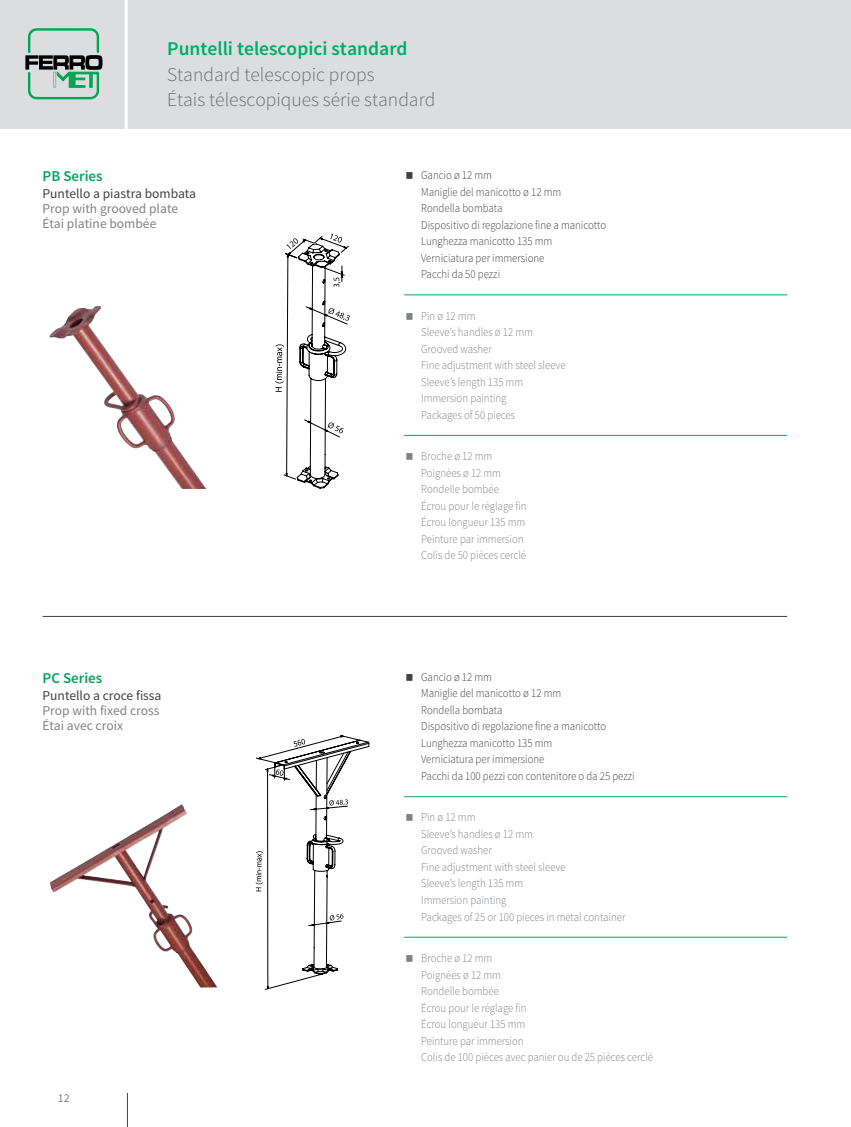
<style>
.page{position:relative;width:851px;height:1127px;background:#fff}
.page>*{position:absolute;margin:0;border:0;box-sizing:border-box;transform-origin:0 0}
.t1{font:300 19.5px/25.5px "Source Sans Pro";color:#6d6e71}
.t2{font:600 19.5px "Source Sans Pro";color:#00ac6a}
.t3{font:600 15px "Source Sans Pro";color:#00a65d}
.t4{font:13.5px/15px "Source Sans Pro";color:#808285}
.t5{font:13.5px "Source Sans Pro";color:#414042}
.t6{font:300 12px/16.5px "Source Sans Pro";color:#808285;scale:.9 1}
.t7{font:300 12px/16.5px "Source Sans Pro";color:#414042;scale:.9 1}
.t8{font:12px "Source Sans Pro";color:#808285}
</style>
<div class="page">
<div style="left:0;top:0;width:850px;height:128px;background:#dcddde"></div>
<hr style="left:127px;top:1093px;width:1px;height:34px;background:#414042">
<hr style="left:125px;top:0;width:3px;height:989px;background:#fff">
<svg style="left:25px;top:28px;width:77px;height:72px"></svg>
<img style="left:50px;top:804px;width:167px;height:184px">
<svg style="left:275px;top:234px;width:75px;height:255px"></svg>
<svg style="left:255px;top:735px;width:114px;height:255px"></svg>
<hr style="left:404px;top:295px;width:383px;height:1px;background:#00a65d">
<hr style="left:404px;top:435px;width:383px;height:1px;background:#00a65d">
<hr style="left:404px;top:796px;width:383px;height:1px;background:#00a65d">
<hr style="left:404px;top:937px;width:383px;height:1px;background:#00a65d">
<hr style="left:43px;top:616px;width:744px;height:1px;background:#414042">
<img style="left:49px;top:306px;width:157px;height:183px">
<h1 class="t2" style="left:167px;top:37px;width:242px">Puntelli telescopici standard</h1>
<h1 class="t1" style="left:167px;top:62px;width:270px">Standard telescopic props<br>Étais télescopiques série standard</h1>
<p class="t3" style="left:43px;top:167px;width:62px">PB Series</p>
<p class="t5" style="left:43px;top:186px;width:155px">Puntello a piastra bombata</p>
<p class="t4" style="left:43px;top:202px;width:137px">Prop with grooved plate<br>Étai platine bombée</p>
<p class="t3" style="left:43px;top:669px;width:61px">PC Series</p>
<p class="t5" style="left:43px;top:687px;width:120px">Puntello a croce fissa</p>
<p class="t4" style="left:43px;top:703px;width:118px">Prop with fixed cross<br>Étai avec croix</p>
<p class="t8" style="left:58px;top:1090px;width:13px">12</p>
<p class="t7" style="left:421px;top:167px;width:207px">Gancio ø 12 mm<br>Maniglie del manicotto ø 12 mm<br>Rondella bombata<br>Dispositivo di regolazione fine a manicotto<br>Lunghezza manicotto 135 mm<br>Verniciatura per immersione<br>Pacchi da 50 pezzi</p>
<p class="t6" style="left:421px;top:307px;width:162px">Pin ø 12 mm<br>Sleeve’s handles ø 12 mm<br>Grooved washer<br>Fine adjustment with steel sleeve<br>Sleeve’s length 135 mm<br>Immersion painting<br>Packages of 50 pieces</p>
<p class="t6" style="left:421px;top:448px;width:119px">Broche ø 12 mm<br>Poignées ø 12 mm<br>Rondelle bombée<br>Écrou pour le réglage fin<br>Écrou longueur 135 mm<br>Peinture par immersion<br>Colis de 50 pièces cerclé</p>
<p class="t7" style="left:421px;top:669px;width:239px">Gancio ø 12 mm<br>Maniglie del manicotto ø 12 mm<br>Rondella bombata<br>Dispositivo di regolazione fine a manicotto<br>Lunghezza manicotto 135 mm<br>Verniciatura per immersione<br>Pacchi da 100 pezzi con contenitore o da 25 pezzi</p>
<p class="t6" style="left:421px;top:809px;width:228px">Pin ø 12 mm<br>Sleeve’s handles ø 12 mm<br>Grooved washer<br>Fine adjustment with steel sleeve<br>Sleeve’s length 135 mm<br>Immersion painting<br>Packages of 25 or 100 pieces in metal container</p>
<p class="t6" style="left:421px;top:950px;width:259px">Broche ø 12 mm<br>Poignées ø 12 mm<br>Rondelle bombée<br>Écrou pour le réglage fin<br>Écrou longueur 135 mm<br>Peinture par immersion<br>Colis de 100 pièces avec panier ou de 25 pièces cerclé</p>
</div>
